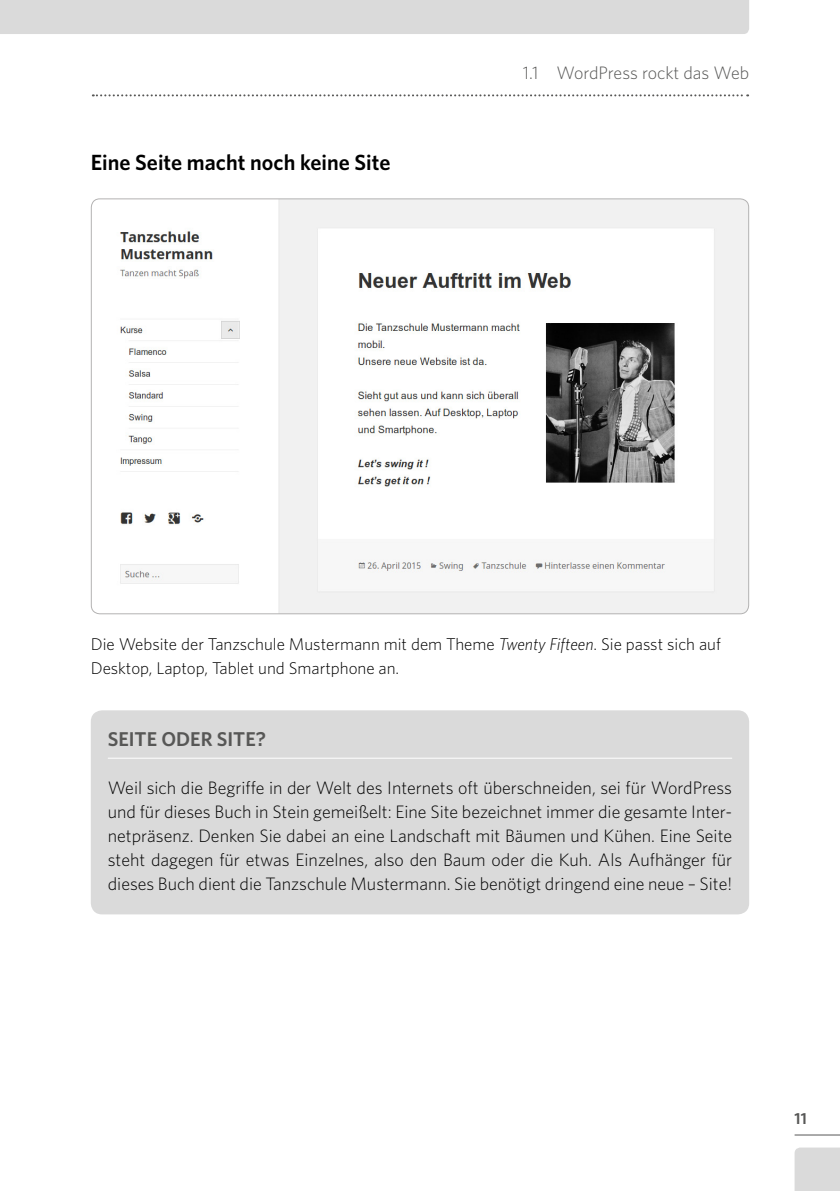
<style>
.page{position:relative;width:840px;height:1191px;background:#fff}
.page>*{position:absolute;margin:0;border:0;box-sizing:border-box;transform-origin:0 0}
.Überschrift_3{font:600 22px "Whitney";color:#000}
.t1{font:600 20px "Whitney";color:#575756}
.t2{font:300 18px/24px "Whitney";color:#000;text-align:justify}
.Kolumne{font:300 18px "Whitney";color:#575756}
.Bildunterschrift{font:300 17px/24px "Whitney";color:#000}
.Seitenzahl{font:600 16px "Whitney";color:#575756}
.s1{font-style:italic}
</style>
<div class="page">
<hr style="left:794px;top:1134px;width:45px;height:1px;background:#575756">
<div style="left:794px;top:1147px;width:45px;height:44px;background:#dadada"></div>
<div style="left:0;top:0;width:748px;height:34px;background:#dadada"></div>
<svg style="left:93px;top:94px;width:654px;height:2px"></svg>
<img style="left:91px;top:199px;width:657px;height:415px">
<div style="left:91px;top:710px;width:657px;height:204px;background:#dadada;border-radius:11px"></div>
<hr style="left:108px;top:757px;width:623px;height:1px;background:#fff">
<p class="Überschrift_3" style="left:91px;top:149px;width:301px">Eine Seite macht noch keine Site</p>
<p class="Kolumne" style="left:522px;top:63px;width:228px">1.1 WordPress rockt das Web</p>
<p class="Bildunterschrift" style="left:91px;top:632px;width:631px">Die Website der Tanzschule Mustermann mit dem Theme <span class="s1">Twenty Fifteen</span>. Sie passt sich auf<br>Desktop, Laptop, Tablet und Smartphone an.</p>
<p class="t1" style="left:108px;top:727px;width:160px">SEITE ODER SITE?</p>
<p class="t2" style="left:108px;top:776px;width:625px">Weil sich die Begriffe in der Welt des Internets oft überschneiden, sei für WordPress und für dieses Buch in Stein gemeißelt: Eine Site bezeichnet immer die gesamte Inter&shy;netpräsenz. Denken Sie dabei an eine Landschaft mit Bäumen und Kühen. Eine Seite steht dagegen für etwas Einzelnes, also den Baum oder die Kuh. Als Aufhänger für dieses Buch dient die Tanzschule Mustermann. Sie benötigt dringend eine neue – Site!</p>
<p class="Seitenzahl" style="left:794px;top:1108px;width:14px">11</p>
</div>
